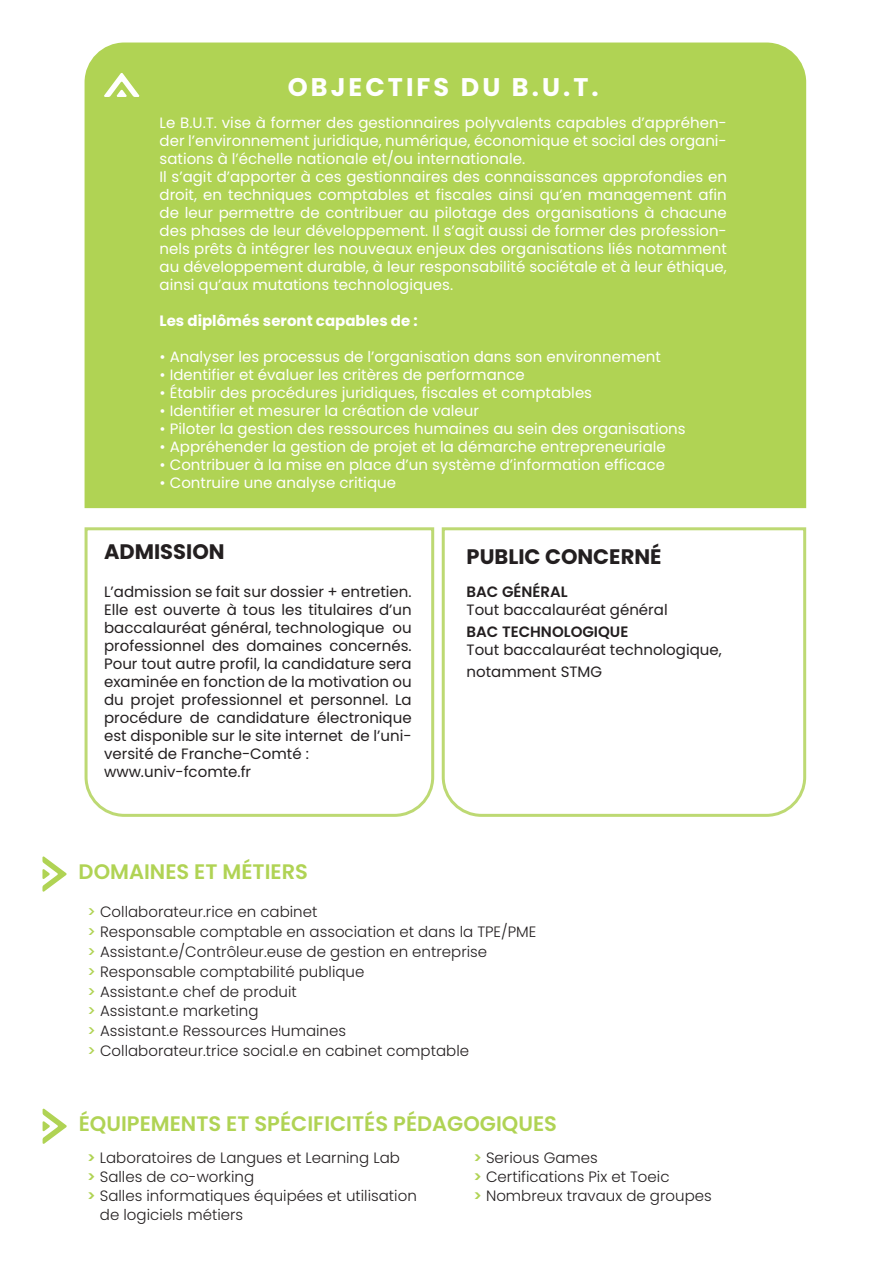
<style>
.page{position:relative;width:893px;height:1263px;background:#fff}
.page>*{position:absolute;margin:0;border:0;box-sizing:border-box;transform-origin:0 0}
.t1{font:700 25.5px "Poppins";letter-spacing:.12em;color:#fff}
.t2{font:600 21px "Poppins";color:#b0d354}
.t3{font:700 21px "Poppins";color:#231f20}
.t4{font:15px/18px "Poppins";color:#fff;text-align:justify}
.A_TEM_Titre_Chapo{font:300 15px "Poppins";color:#231f20}
.t5{font:15px/18px "Poppins";color:#231f20;text-align:justify}
.t6{font:700 15px "Poppins";color:#fff}
.t7{font:600 15px "Poppins";color:#231f20}
.s1{font-weight:500;color:#b0d354}
.s2{font-weight:600;color:#b0d354}
</style>
<div class="page">
<svg style="left:84px;top:527px;width:351px;height:290px"></svg>
<svg style="left:441px;top:527px;width:366px;height:290px"></svg>
<div style="left:84px;top:42px;width:723px;height:467px;background:#b0d354"></div>
<svg style="left:104px;top:73px;width:36px;height:24px"></svg>
<svg style="left:42px;top:856px;width:25px;height:36px"></svg>
<svg style="left:43px;top:1108px;width:24px;height:36px"></svg>
<p class="t1" style="left:288px;top:72px;width:312px">OBJECTIFS DU B.U.T.</p>
<p class="t4" style="left:160px;top:113px;width:569px">Le B.U.T. vise à former des gestionnaires polyvalents capables d’appréhen&shy;der l’environnement juridique, numérique, économique et social des organi&shy;sations à l’échelle nationale et/ou internationale.</p>
<p class="t4" style="left:160px;top:167px;width:569px">Il s’agit d’apporter à ces gestionnaires des connaissances approfondies en droit, en techniques comptables et fiscales ainsi qu’en management afin de leur permettre de contribuer au pilotage des organisations à chacune des phases de leur développement. Il s’agit aussi de former des profession&shy;nels prêts à intégrer les nouveaux enjeux des organisations liés notamment au développement durable, à leur responsabilité sociétale et à leur éthique, ainsi qu’aux mutations technologiques.</p>
<p class="t6" style="left:160px;top:312px;width:260px">Les diplômés seront capables de :</p>
<p class="t4" style="left:160px;top:347px;width:503px">• Analyser les processus de l’organisation dans son environnement</p>
<p class="t4" style="left:160px;top:365px;width:367px">• Identifier et évaluer les critères de performance</p>
<p class="t4" style="left:160px;top:383px;width:434px">• Établir des procédures juridiques, fiscales et comptables</p>
<p class="t4" style="left:160px;top:401px;width:321px">• Identifier et mesurer la création de valeur</p>
<p class="t4" style="left:160px;top:419px;width:528px">• Piloter la gestion des ressources humaines au sein des organisations</p>
<p class="t4" style="left:160px;top:437px;width:508px">• Appréhender la gestion de projet et la démarche entrepreneuriale</p>
<p class="t4" style="left:160px;top:455px;width:507px">• Contribuer à la mise en place d’un système d’information efficace</p>
<p class="t4" style="left:160px;top:473px;width:238px">• Contruire une analyse critique</p>
<p class="t3" style="left:104px;top:539px;width:122px">ADMISSION</p>
<p class="t3" style="left:467px;top:544px;width:196px">PUBLIC CONCERNÉ</p>
<p class="t5" style="left:104px;top:582px;width:309px">L’admission se fait sur dossier + entretien.<br>Elle est ouverte à tous les titulaires d’un baccalauréat général, technologique ou professionnel des domaines concernés.<br>Pour tout autre profil, la candidature sera examinée en fonction de la motivation ou du projet professionnel et personnel. La procédure de candidature électronique est disponible sur le site internet de l’uni&shy;versité de Franche-Comté :</p>
<p class="t5" style="left:104px;top:762px;width:149px">www.univ-fcomte.fr</p>
<p class="t7" style="left:467px;top:583px;width:103px">BAC GÉNÉRAL</p>
<p class="t5" style="left:467px;top:600px;width:203px">Tout baccalauréat général</p>
<p class="t7" style="left:467px;top:623px;width:163px">BAC TECHNOLOGIQUE</p>
<p class="t5" style="left:467px;top:641px;width:257px">Tout baccalauréat technologique,</p>
<p class="t5" style="left:467px;top:663px;width:137px">notamment STMG</p>
<p class="t2" style="left:79px;top:859px;width:231px">DOMAINES ET MÉTIERS</p>
<p class="A_TEM_Titre_Chapo" style="left:87px;top:903px;width:232px"><span class="s1">&gt;</span> Collaborateur.rice en cabinet</p>
<p class="A_TEM_Titre_Chapo" style="left:87px;top:923px;width:451px"><span class="s1">&gt;</span> Responsable comptable en association et dans la TPE/PME</p>
<p class="A_TEM_Titre_Chapo" style="left:87px;top:943px;width:402px"><span class="s1">&gt;</span> Assistant.e/Contrôleur.euse de gestion en entreprise</p>
<p class="A_TEM_Titre_Chapo" style="left:87px;top:963px;width:279px"><span class="s1">&gt;</span> Responsable comptabilité publique</p>
<p class="A_TEM_Titre_Chapo" style="left:87px;top:982px;width:211px"><span class="s1">&gt;</span> Assistant.e chef de produit</p>
<p class="A_TEM_Titre_Chapo" style="left:87px;top:1002px;width:173px"><span class="s1">&gt;</span> Assistant.e marketing</p>
<p class="A_TEM_Titre_Chapo" style="left:87px;top:1022px;width:260px"><span class="s1">&gt;</span> Assistant.e Ressources Humaines</p>
<p class="A_TEM_Titre_Chapo" style="left:87px;top:1042px;width:383px"><span class="s1">&gt;</span> Collaborateur.trice social.e en cabinet comptable</p>
<p class="t2" style="left:79px;top:1111px;width:480px">ÉQUIPEMENTS ET SPÉCIFICITÉS PÉDAGOGIQUES</p>
<p class="A_TEM_Titre_Chapo" style="left:87px;top:1149px;width:314px"><span class="s2">&gt;</span> Laboratoires de Langues et Learning Lab</p>
<p class="A_TEM_Titre_Chapo" style="left:87px;top:1168px;width:168px"><span class="s2">&gt;</span> Salles de co-working</p>
<p class="A_TEM_Titre_Chapo" style="left:87px;top:1187px;width:331px"><span class="s2">&gt;</span> Salles informatiques équipées et utilisation</p>
<p class="A_TEM_Titre_Chapo" style="left:100px;top:1206px;width:145px">de logiciels métiers</p>
<p class="A_TEM_Titre_Chapo" style="left:473px;top:1149px;width:126px"><span class="s2">&gt;</span> Serious Games</p>
<p class="A_TEM_Titre_Chapo" style="left:473px;top:1168px;width:198px"><span class="s2">&gt;</span> Certifications Pix et Toeic</p>
<p class="A_TEM_Titre_Chapo" style="left:473px;top:1187px;width:240px"><span class="s2">&gt;</span> Nombreux travaux de groupes</p>
</div>
